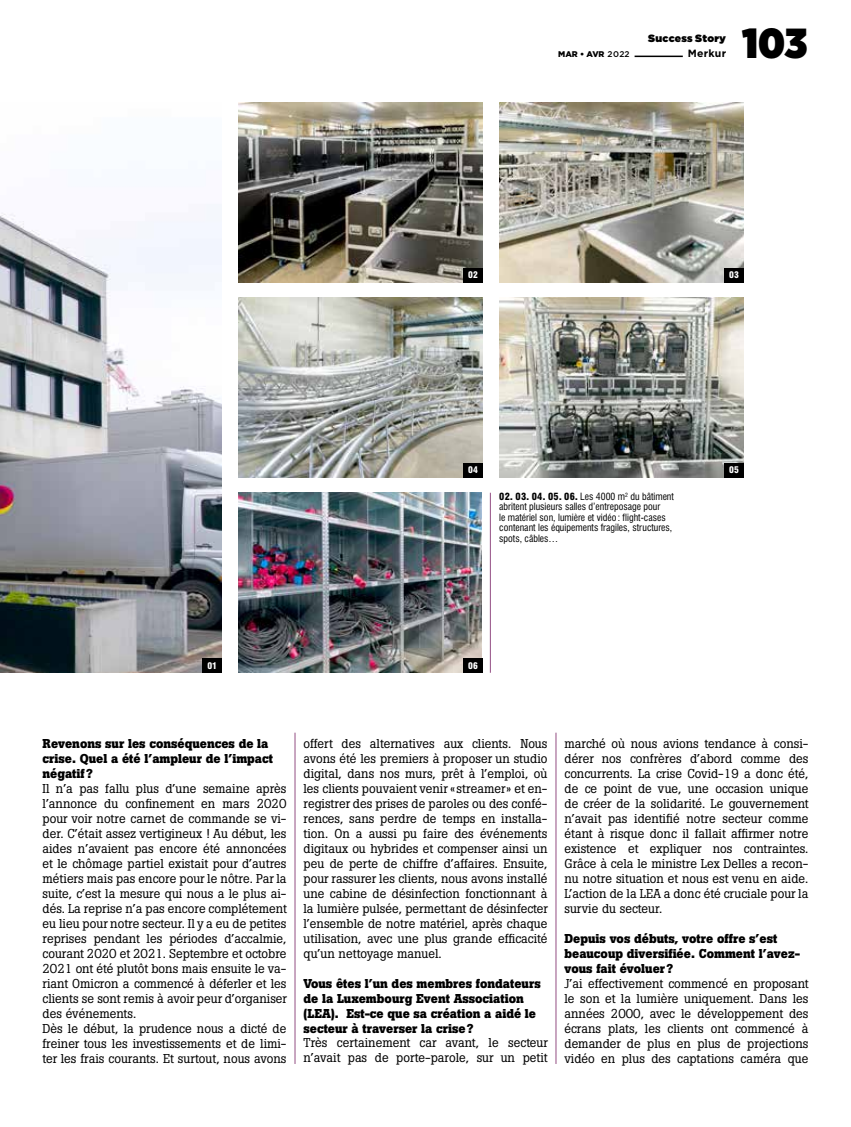
<style>
.page{position:relative;width:851px;height:1127px;background:#fff}
.page>*{position:absolute;margin:0;border:0;box-sizing:border-box;transform-origin:0 0}
.t1{font:900 42px "Gotham Narrow";color:#000}
.t2{font:12.75px/15px "Boton Pro";color:#000;text-align:justify}
.t3{font:700 12.75px/15px "Boton Pro";color:#000}
.t4{font:10.5px "Gotham Ultra";letter-spacing:.025em;color:#000}
.t5{font:700 10.5px "Gotham";letter-spacing:.025em;color:#000}
.t6{font:condensed 9.75px/10.5px "Swiss 721 BT";color:#000}
.t7{font:900 condensed 9px "Swiss 721 BT";color:#fff}
.t8{font:900 8.25px "Gotham";color:#000}
.s1{font-weight:500}
.s2{font-weight:900}
</style>
<div class="page">
<hr style="left:634px;top:56px;width:48px;height:1px;background:#000">
<hr style="left:294px;top:733px;width:1px;height:331px;background:#934e83">
<hr style="left:555px;top:733px;width:1px;height:331px;background:#934e83">
<hr style="left:490px;top:493px;width:1px;height:180px;background:#934e83">
<img style="left:0;top:204px;width:221px;height:469px">
<div style="left:202px;top:658px;width:19px;height:15px;background:#000"></div>
<img style="left:238px;top:102px;width:244px;height:180px">
<img style="left:499px;top:102px;width:244px;height:180px">
<img style="left:238px;top:297px;width:244px;height:180px">
<img style="left:238px;top:493px;width:244px;height:180px">
<img style="left:499px;top:297px;width:244px;height:180px">
<div style="left:463px;top:268px;width:19px;height:14px;background:#000"></div>
<div style="left:724px;top:268px;width:19px;height:14px;background:#000"></div>
<div style="left:463px;top:463px;width:19px;height:14px;background:#000"></div>
<div style="left:463px;top:658px;width:19px;height:15px;background:#000"></div>
<div style="left:724px;top:463px;width:19px;height:14px;background:#000"></div>
<p class="t4" style="left:648px;top:33px;width:79px">Success Story</p>
<p class="t8" style="left:558px;top:50px;width:73px">MAR • AVR <span class="s1">2022</span></p>
<p class="t5" style="left:687px;top:48px;width:40px">Merkur</p>
<h1 class="t1" style="left:742px;top:14px;width:67px">103</h1>
<p class="t7" style="left:468px;top:270px;width:11px">02</p>
<p class="t7" style="left:729px;top:270px;width:11px">03</p>
<p class="t7" style="left:468px;top:465px;width:11px">04</p>
<p class="t6" style="left:499px;top:491px;width:176px"><span class="s2">02. 03. 04. 05. 06.</span> Les 4000 m<sup>2</sup> du bâtiment abritent plusieurs salles d’entreposage pour<br>le matériel son, lumière et vidéo : flight-cases contenant les équipements fragiles, structures, spots, câbles…</p>
<p class="t7" style="left:729px;top:465px;width:11px">05</p>
<p class="t7" style="left:207px;top:660px;width:11px">01</p>
<p class="t7" style="left:468px;top:660px;width:11px">06</p>
<p class="t3" style="left:43px;top:736px;width:232px">Revenons sur les conséquences de la crise. Quel a été l’ampleur de l’impact négatif ?</p>
<p class="t2" style="left:43px;top:781px;width:246px;text-align:left">Il n’a pas fallu plus d’une semaine après l’annonce du confinement en mars 2020 pour voir notre carnet de commande se vi&shy;der. C’était assez vertigineux ! Au début, les aides n’avaient pas encore été annoncées et le chômage partiel existait pour d’autres métiers mais pas encore pour le nôtre. Par la suite, c’est la mesure qui nous a le plus ai&shy;dés. La reprise n’a pas encore complétement eu lieu pour notre secteur. Il y a eu de petites reprises pendant les périodes d’accalmie, courant 2020 et 2021. Septembre et octobre 2021 ont été plutôt bons mais ensuite le va&shy;riant Omicron a commencé à déferler et les clients se sont remis à avoir peur d’organiser des événements.<br>Dès le début, la prudence nous a dicté de freiner tous les investissements et de limi&shy;ter les frais courants. Et surtout, nous avons</p>
<p class="t2" style="left:303px;top:735px;width:246px">offert des alternatives aux clients. Nous avons été les premiers à proposer un studio digital, dans nos murs, prêt à l’emploi, où les clients pouvaient venir « streamer» et en&shy;registrer des prises de paroles ou des confé&shy;rences, sans perdre de temps en installa&shy;tion. On a aussi pu faire des événements digitaux ou hybrides et compenser ainsi un peu de perte de chiffre d’affaires. Ensuite, pour rassurer les clients, nous avons installé une cabine de désinfection fonctionnant à la lumière pulsée, permettant de désinfecter l’ensemble de notre matériel, après chaque utilisation, avec une plus grande efficacité qu’un nettoyage manuel.</p>
<p class="t3" style="left:303px;top:975px;width:239px">Vous êtes l’un des membres fondateurs de la Luxembourg Event Association (LEA). Est-ce que sa création a aidé le secteur à traverser la crise?</p>
<p class="t2" style="left:303px;top:1035px;width:246px">Très certainement car avant, le secteur n’avait pas de porte-parole, sur un petit</p>
<p class="t2" style="left:564px;top:736px;width:246px">marché où nous avions tendance à consi&shy;dérer nos confrères d’abord comme des concurrents. La crise Covid-19 a donc été, de ce point de vue, une occasion unique de créer de la solidarité. Le gouvernement n’avait pas identifié notre secteur comme étant à risque donc il fallait affirmer notre existence et expliquer nos contraintes.<br>Grâce à cela le ministre Lex Delles a recon&shy;nu notre situation et nous est venu en aide.<br>L’action de la LEA a donc été cruciale pour la survie du secteur.</p>
<p class="t3" style="left:564px;top:930px;width:237px">Depuis vos débuts, votre offre s’est beaucoup diversifiée. Comment l’avez&shy;vous fait évoluer ?</p>
<p class="t2" style="left:564px;top:976px;width:246px">J’ai effectivement commencé en proposant le son et la lumière uniquement. Dans les années 2000, avec le développement des écrans plats, les clients ont commencé à demander de plus en plus de projections vidéo en plus des captations caméra que</p>
</div>
